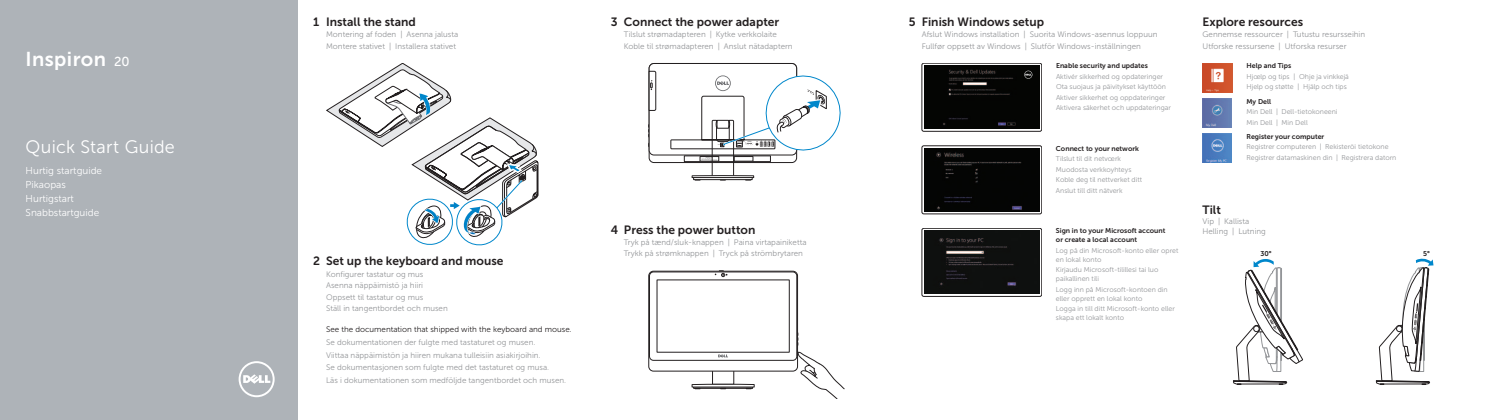
<style>
.page{position:relative;width:1489px;height:420px;background:#fff}
.page>*{position:absolute;margin:0;border:0;box-sizing:border-box;transform-origin:0 0}
.t1{font:20px "Museo Sans For Dell 700";letter-spacing:.02em;color:#fff}
.t2{font:18px "Museo Sans For Dell 300";letter-spacing:.015em;color:#fff}
.t3{font:12px "Museo Sans For Dell 700";color:#231f20}
.t4{font:10px/14px "Museo Sans For Dell 300";color:#fff}
.t5{font:8px/11.4px "Museo Sans For Dell 300";color:#939598}
.t6{font:8px "Museo Sans For Dell 300";color:#231f20}
.t7{font:7px/10.4px "Museo Sans For Dell 300";color:#939598}
.t8{font:7px/9px "Museo Sans For Dell 700";color:#231f20}
.s1{font-family:"Museo Sans For Dell 500";font-size:13px}
</style>
<div class="page">
<div style="left:0;top:0;width:298px;height:420px;background:#aeb3b8"></div>
<div style="left:649px;top:63px;width:147px;height:92px;border:1px solid #231f20;border-radius:5px"></div>
<svg style="left:648px;top:71px;width:192px;height:109px"></svg>
<svg style="left:649px;top:270px;width:196px;height:129px"></svg>
<svg style="left:1233px;top:259px;width:69px;height:126px"></svg>
<svg style="left:1375px;top:258px;width:58px;height:127px"></svg>
<svg style="left:326px;top:63px;width:212px;height:182px"></svg>
<svg style="left:238px;top:361px;width:36px;height:36px"></svg>
<svg style="left:921px;top:63px;width:120px;height:68px"></svg>
<div style="left:921px;top:63px;width:120px;height:68px;border:1px solid #231f20;border-radius:2px"></div>
<img style="left:924px;top:66px;width:115px;height:63px">
<svg style="left:1024px;top:71px;width:8px;height:8px"></svg>
<svg style="left:921px;top:228px;width:120px;height:68px"></svg>
<div style="left:921px;top:228px;width:120px;height:68px;border:1px solid #231f20;border-radius:2px"></div>
<img style="left:924px;top:231px;width:115px;height:62px">
<div style="left:921px;top:146px;width:120px;height:68px;background:linear-gradient(to bottom,#fff,#fff);border-radius:2px"></div>
<div style="left:921px;top:146px;width:120px;height:68px;border:1px solid #231f20;border-radius:2px"></div>
<img style="left:924px;top:148px;width:115px;height:63px">
<img style="left:1202px;top:133px;width:29px;height:30px">
<img style="left:1202px;top:63px;width:30px;height:30px">
<img style="left:1202px;top:98px;width:29px;height:30px">
<h1 class="t1" style="left:26px;top:48px;width:105px">Inspiron <span class="s1">20</span></h1>
<h2 class="t2" style="left:26px;top:137px;width:151px">Quick Start Guide</h2>
<p class="t4" style="left:26px;top:164px;width:78px">Hurtig startguide<br>Pikaopas<br>Hurtigstart<br>Snabbstartguide</p>
<h3 class="t3" style="left:313px;top:15px;width:8px">1</h3>
<h3 class="t3" style="left:326px;top:15px;width:91px">Install the stand</h3>
<p class="t5" style="left:326px;top:29px;width:134px">Montering af foden | Asenna jalusta<br>Montere stativet | Installera stativet</p>
<h3 class="t3" style="left:313px;top:254px;width:8px">2</h3>
<h3 class="t3" style="left:326px;top:254px;width:179px">Set up the keyboard and mouse</h3>
<p class="t5" style="left:326px;top:268px;width:123px">Konfigurer tastatur og mus<br>Asenna näppäimistö ja hiiri<br>Oppsett til tastatur og mus<br>Ställ in tangentbordet och musen</p>
<p class="t6" style="left:326px;top:324px;width:247px">See the documentation that shipped with the keyboard and mouse.</p>
<p class="t5" style="left:326px;top:335px;width:241px;line-height:12.8px">Se dokumentationen der fulgte med tastaturet og musen.<br>Viittaa näppäimistön ja hiiren mukana tulleisiin asiakirjoihin.<br>Se dokumentasjonen som fulgte med det tastaturet og musa.<br>Läs i dokumentationen som medföljde tangentbordet och musen.</p>
<h3 class="t3" style="left:624px;top:15px;width:157px">Connect the power adapter</h3>
<p class="t5" style="left:624px;top:29px;width:170px">Tilslut strømadapteren | Kytke verkkolaite<br>Koble til strømadapteren | Anslut nätadaptern</p>
<h3 class="t3" style="left:611px;top:15px;width:8px">3</h3>
<h3 class="t3" style="left:908px;top:15px;width:8px">5</h3>
<h3 class="t3" style="left:921px;top:15px;width:124px">Finish Windows setup</h3>
<p class="t5" style="left:921px;top:29px;width:237px">Afslut Windows installation | Suorita Windows-asennus loppuun<br>Fullfør oppsett av Windows | Slutför Windows-inställningen</p>
<p class="t8" style="left:1055px;top:61px;width:93px">Enable security and updates</p>
<p class="t7" style="left:1055px;top:71px;width:116px">Aktivér sikkerhed og opdateringer Ota suojaus ja päivitykset käyttöön Aktiver sikkerhet og oppdateringer Aktivera säkerhet och uppdateringar</p>
<h3 class="t3" style="left:611px;top:223px;width:9px">4</h3>
<h3 class="t3" style="left:624px;top:223px;width:133px">Press the power button</h3>
<p class="t5" style="left:624px;top:236px;width:184px">Tryk på tænd/sluk-knappen | Paina virtapainiketta<br>Trykk på strømknappen | Tryck på strömbrytaren</p>
<p class="t8" style="left:1055px;top:144px;width:84px">Connect to your network</p>
<p class="t7" style="left:1055px;top:154px;width:88px">Tilslut til dit netvœrk<br>Muodosta verkkoyhteys<br>Koble deg til nettverket ditt<br>Anslut till ditt nätverk</p>
<p class="t8" style="left:1055px;top:226px;width:111px">Sign in to your Microsoft account or create a local account</p>
<p class="t7" style="left:1055px;top:246px;width:124px;line-height:9px">Log på din Microsoft-konto eller opret en lokal konto</p>
<p class="t7" style="left:1055px;top:265px;width:104px;line-height:9px">Kirjaudu Microsoft-tilillesi tai luo paikallinen tili</p>
<p class="t7" style="left:1055px;top:285px;width:113px;line-height:9px">Logg inn på Microsoft-kontoen din eller opprett en lokal konto</p>
<p class="t7" style="left:1055px;top:304px;width:120px;line-height:9px">Logga in till ditt Microsoft-konto eller skapa ett lokalt konto</p>
<h3 class="t3" style="left:1202px;top:15px;width:102px">Explore resources</h3>
<p class="t5" style="left:1202px;top:29px;width:164px">Gennemse ressourcer | Tutustu resursseihin<br>Utforske ressursene | Utforska resurser</p>
<p class="t8" style="left:1246px;top:61px;width:46px">Help and Tips</p>
<p class="t7" style="left:1246px;top:71px;width:104px">Hjœlp og tips | Ohje ja vinkkejä<br>Hjelp og støtte | Hjälp och tips</p>
<p class="t8" style="left:1246px;top:97px;width:26px">My Dell</p>
<p class="t7" style="left:1246px;top:107px;width:93px">Min Dell | Dell-tietokoneeni<br>Min Dell | Min Dell</p>
<p class="t8" style="left:1246px;top:132px;width:79px">Register your computer</p>
<p class="t7" style="left:1246px;top:142px;width:151px">Registrer computeren | Rekisteröi tietokone<br>Registrer datamaskinen din | Registrera datorn</p>
<h3 class="t3" style="left:1202px;top:203px;width:20px">Tilt</h3>
<p class="t5" style="left:1202px;top:216px;width:65px;line-height:10px">Vip | Kallista<br>Helling | Lutning</p>
<p class="t8" style="left:1260px;top:248px;width:13px">30°</p>
<p class="t8" style="left:1422px;top:248px;width:8px">5°</p>
</div>
